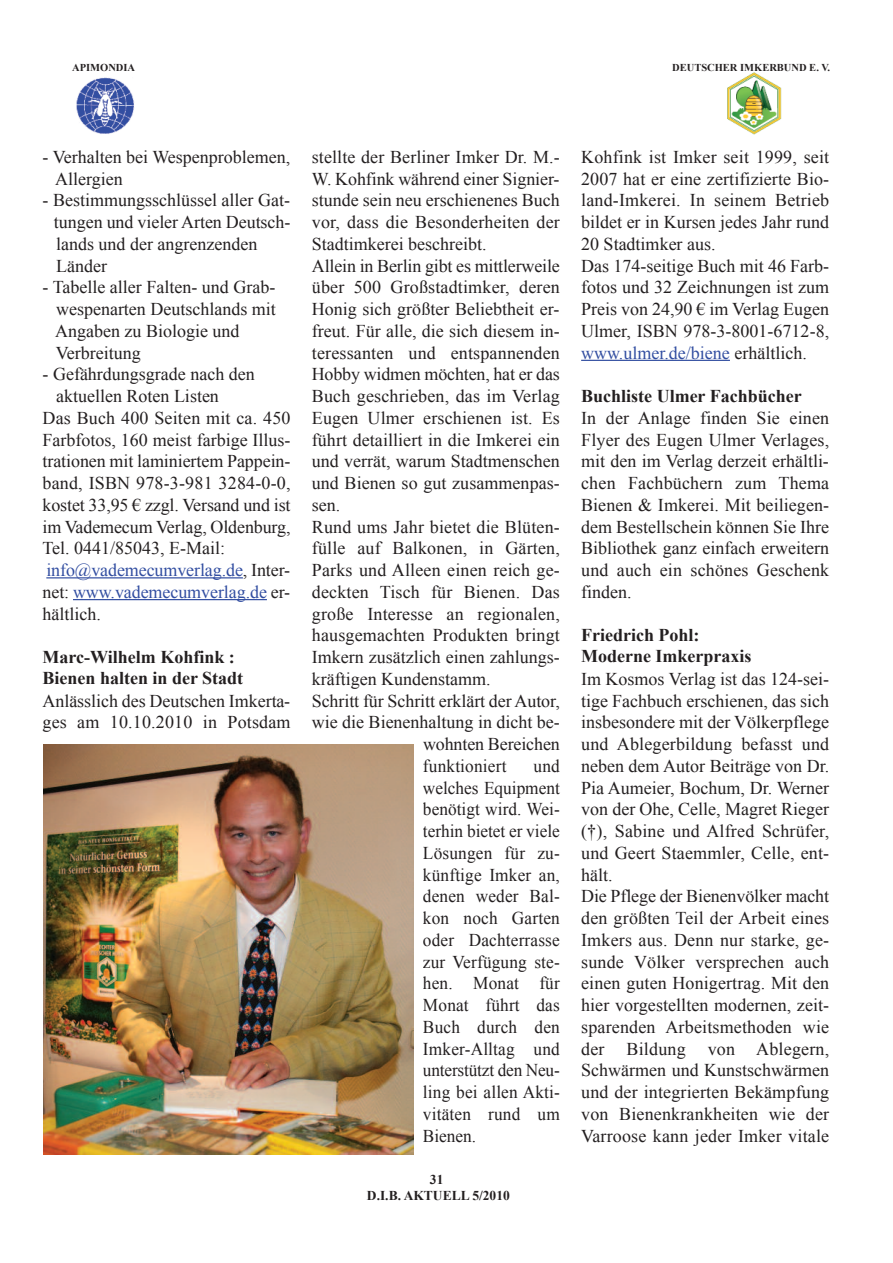
<style>
.page{position:relative;width:893px;height:1263px;background:#fff}
.page>*{position:absolute;margin:0;border:0;box-sizing:border-box;transform-origin:0 0}
.t1{font:18px/21.8px "Times New Roman";color:#231f20}
.t2{font:18px/21.8px "Times New Roman";color:#231f20;text-align:justify;scale:.96 1}
.t3{font:700 18px/21.6px "Times New Roman";color:#231f20}
.t4{font:18px "Times New Roman";letter-spacing:-.005em;color:#324ea1}
.t5{font:700 13.5px/16.2px "Times New Roman";color:#231f20;text-align:center}
.t6{font:700 10.5px "Times New Roman";color:#231f20}
.s1{color:#231f20}
.s2{color:#324ea1}
</style>
<div class="page">
<hr style="left:46px;top:577px;width:197px;height:1px;background:#324ea1">
<hr style="left:73px;top:599px;width:194px;height:1px;background:#324ea1">
<hr style="left:581px;top:360px;width:149px;height:1px;background:#324ea1">
<img style="left:727px;top:72px;width:55px;height:63px">
<img style="left:76px;top:77px;width:59px;height:57px">
<img style="left:43px;top:744px;width:370px;height:411px">
<p class="t6" style="left:72px;top:62px;width:64px">APIMONDIA</p>
<p class="t6" style="left:672px;top:61px;width:160px">DEUTSCHER IMKERBUND E. V.</p>
<p class="t1" style="left:55px;top:146px;width:237px;text-indent:-13px">- Verhalten bei Wespenproblemen,<br>Allergien</p>
<p class="t1" style="left:54px;top:189px;width:238px;text-indent:-11px">- Bestimmungsschlüssel aller Gat&shy;tungen und vieler Arten Deutsch&shy;lands und der angrenzenden<br>Länder</p>
<p class="t1" style="left:55px;top:276px;width:222px;text-indent:-13px">- Tabelle aller Falten- und Grab&shy;wespenarten Deutschlands mit<br>Angaben zu Biologie und<br>Verbreitung</p>
<p class="t1" style="left:43px;top:363px;width:214px">- Gefährdungsgrade nach den</p>
<p class="t1" style="left:56px;top:385px;width:164px">aktuellen Roten Listen</p>
<p class="t1" style="left:43px;top:407px;width:250px">Das Buch 400 Seiten mit ca. 450</p>
<p class="t1" style="left:43px;top:429px;width:250px">Farbfotos, 160 meist farbige Illus-</p>
<p class="t1" style="left:43px;top:450px;width:250px">trationen mit laminiertem Pappein-</p>
<p class="t1" style="left:43px;top:472px;width:250px">band, ISBN 978-3-981 3284-0-0,</p>
<p class="t1" style="left:43px;top:494px;width:250px">kostet 33,95 € zzgl. Versand und ist</p>
<p class="t1" style="left:43px;top:516px;width:250px">im Vademecum Verlag, Oldenburg,</p>
<p class="t1" style="left:43px;top:537px;width:184px">Tel. 0441/85043, E-Mail:</p>
<p class="t4" style="left:46px;top:560px;width:245px">info@vademecumverlag.de<span class="s1">, Inter-</span></p>
<p class="t4" style="left:43px;top:582px;width:249px"><span class="s1">net:</span> www.vademecumverlag.de <span class="s1">er-</span></p>
<p class="t1" style="left:43px;top:603px;width:60px">hältlich.</p>
<p class="t3" style="left:43px;top:646px;width:202px">Marc-Wilhelm Kohfink :<br>Bienen halten in der Stadt</p>
<p class="t1" style="left:43px;top:690px;width:250px">Anlässlich des Deutschen Imkerta&shy;ges am 10.10.2010 in Potsdam</p>
<p class="t1" style="left:312px;top:146px;width:250px">stellte der Berliner Imker Dr. M.-</p>
<p class="t1" style="left:312px;top:168px;width:249px">W. Kohfink während einer Signier-</p>
<p class="t1" style="left:312px;top:189px;width:250px">stunde sein neu erschienenes Buch</p>
<p class="t1" style="left:312px;top:211px;width:250px">vor, dass die Besonderheiten der</p>
<p class="t1" style="left:312px;top:233px;width:176px">Stadtimkerei beschreibt.</p>
<p class="t1" style="left:312px;top:255px;width:250px">Allein in Berlin gibt es mittlerweile</p>
<p class="t1" style="left:312px;top:276px;width:250px">über 500 Großstadtimker, deren</p>
<p class="t1" style="left:312px;top:298px;width:249px">Honig sich größter Beliebtheit er-</p>
<p class="t1" style="left:312px;top:320px;width:250px">freut. Für alle, die sich diesem in-</p>
<p class="t1" style="left:312px;top:342px;width:250px">teressanten und entspannenden</p>
<p class="t1" style="left:312px;top:363px;width:250px">Hobby widmen möchten, hat er das</p>
<p class="t1" style="left:312px;top:385px;width:250px">Buch geschrieben, das im Verlag</p>
<p class="t1" style="left:312px;top:407px;width:250px">Eugen Ulmer erschienen ist. Es</p>
<p class="t1" style="left:312px;top:429px;width:250px">führt detailliert in die Imkerei ein</p>
<p class="t1" style="left:312px;top:450px;width:250px">und verrät, warum Stadtmenschen</p>
<p class="t1" style="left:312px;top:472px;width:250px">und Bienen so gut zusammenpas-</p>
<p class="t1" style="left:312px;top:494px;width:30px">sen.</p>
<p class="t1" style="left:312px;top:516px;width:250px">Rund ums Jahr bietet die Blüten-</p>
<p class="t1" style="left:312px;top:537px;width:250px">fülle auf Balkonen, in Gärten,</p>
<p class="t1" style="left:312px;top:559px;width:250px">Parks und Alleen einen reich ge-</p>
<p class="t1" style="left:312px;top:581px;width:250px">deckten Tisch für Bienen. Das</p>
<p class="t1" style="left:312px;top:603px;width:250px">große Interesse an regionalen,</p>
<p class="t1" style="left:312px;top:624px;width:250px">hausgemachten Produkten bringt</p>
<p class="t1" style="left:312px;top:646px;width:250px">Imkern zusätzlich einen zahlungs-</p>
<p class="t1" style="left:312px;top:668px;width:180px">kräftigen Kundenstamm.</p>
<p class="t1" style="left:312px;top:690px;width:250px">Schritt für Schritt erklärt der Autor,</p>
<p class="t1" style="left:312px;top:711px;width:250px">wie die Bienenhaltung in dicht be-</p>
<p class="t1" style="left:423px;top:733px;width:138px">wohnten Bereichen</p>
<p class="t2" style="left:423px;top:755px;width:88px">funktioniert</p>
<p class="t2" style="left:423px;top:755px;width:144px;text-indent:111px">und welches Equipment benötigt wird. Wei&shy;terhin bietet er viele Lösungen für zu&shy;künftige Imker an, denen weder Bal&shy;kon noch Garten oder Dachterrasse zur Verfügung ste&shy;hen. Monat für Monat führt das Buch durch den Imker-Alltag und unterstützt den Neu&shy;ling bei allen Akti&shy;vitäten rund um Bienen.</p>
<p class="t5" style="left:367px;top:1171px;width:144px">31<br>D.I.B. AKTUELL 5/2010</p>
<p class="t1" style="left:581px;top:146px;width:250px">Kohfink ist Imker seit 1999, seit<br>2007 hat er eine zertifizierte Bio&shy;land-Imkerei. In seinem Betrieb bildet er in Kursen jedes Jahr rund<br>20 Stadtimker aus.<br>Das 174-seitige Buch mit 46 Farb&shy;fotos und 32 Zeichnungen ist zum<br>Preis von 24,90 € im Verlag Eugen<br>Ulmer, ISBN 978-3-8001-6712-8, <span class="s2">www.ulmer.de/biene</span> erhältlich.</p>
<p class="t3" style="left:581px;top:385px;width:222px">Buchliste Ulmer Fachbücher</p>
<p class="t1" style="left:581px;top:407px;width:250px;text-align:justify">In der Anlage finden Sie einen Flyer des Eugen Ulmer Verlages, mit den im Verlag derzeit erhältli&shy;chen Fachbüchern zum Thema Bienen &amp; Imkerei. Mit beiliegen&shy;dem Bestellschein können Sie Ihre Bibliothek ganz einfach erweitern und auch ein schönes Geschenk finden.</p>
<p class="t3" style="left:581px;top:624px;width:172px">Friedrich Pohl:<br>Moderne Imkerpraxis</p>
<p class="t1" style="left:581px;top:668px;width:250px">Im Kosmos Verlag ist das 124-sei&shy;tige Fachbuch erschienen, das sich insbesondere mit der Völkerpflege und Ablegerbildung befasst und neben dem Autor Beiträge von Dr.<br>Pia Aumeier, Bochum, Dr. Werner von der Ohe, Celle, Magret Rieger (†), Sabine und Alfred Schrüfer, und Geert Staemmler, Celle, ent&shy;hält.<br>Die Pflege der Bienenvölker macht den größten Teil der Arbeit eines<br>Imkers aus. Denn nur starke, ge&shy;sunde Völker versprechen auch einen guten Honigertrag. Mit den hier vorgestellten modernen, zeit&shy;sparenden Arbeitsmethoden wie der Bildung von Ablegern,<br>Schwärmen und Kunstschwärmen und der integrierten Bekämpfung von Bienenkrankheiten wie der<br>Varroose kann jeder Imker vitale</p>
</div>
